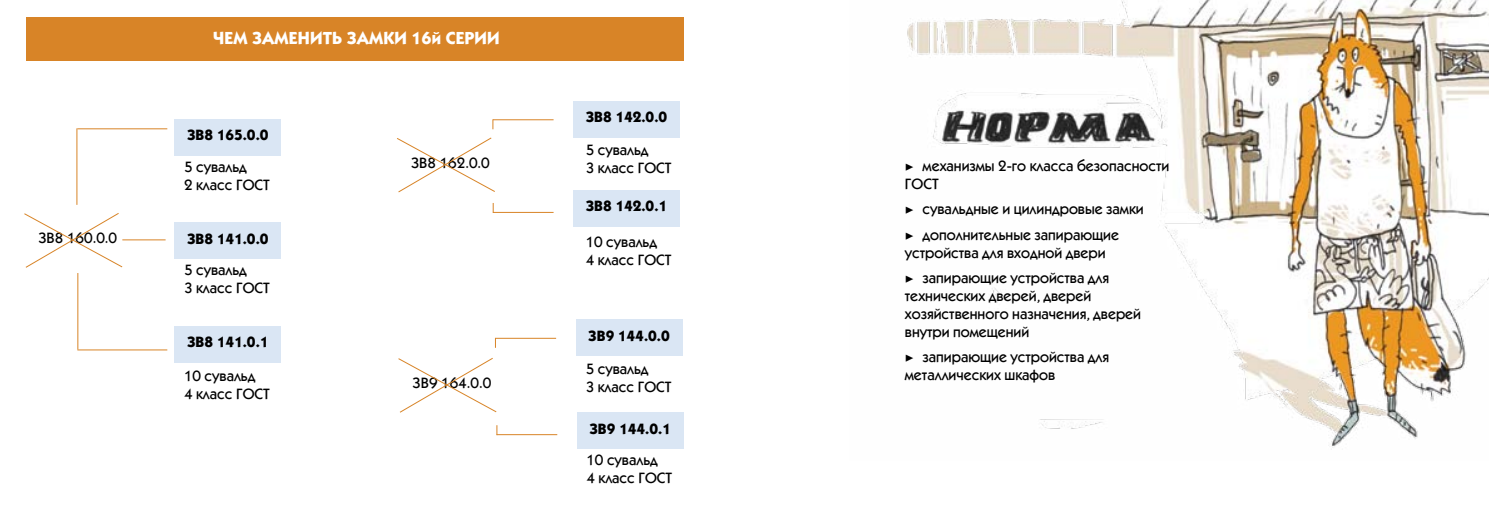
<style>
.page{position:relative;width:1489px;height:525px;background:#fff}
.page>*{position:absolute;margin:0;border:0;box-sizing:border-box;transform-origin:0 0}
.t1{font:500 17.5px "Kabel CTT";letter-spacing:.01em;color:#fff}
.t2{font:500 15px/18px "Kabel CTT";color:#000}
.t3{font:500 15px "Kabel CTT";color:#000}
.s1{font-family:"Minion Pro";font-weight:400}
</style>
<div class="page">
<div style="left:26px;top:18px;width:657px;height:43px;background:#d88427"></div>
<div style="left:174px;top:119px;width:107px;height:36px;background:#dae6f4"></div>
<div style="left:174px;top:222px;width:107px;height:37px;background:#dae6f4"></div>
<div style="left:174px;top:326px;width:107px;height:36px;background:#dae6f4"></div>
<svg style="left:24px;top:213px;width:99px;height:55px"></svg>
<hr style="left:76px;top:128px;width:1px;height:77px;background:#d88427">
<hr style="left:77px;top:128px;width:90px;height:1px;background:#d88427">
<hr style="left:122px;top:239px;width:44px;height:1px;background:#d88427">
<hr style="left:77px;top:273px;width:1px;height:76px;background:#d88427">
<hr style="left:77px;top:349px;width:90px;height:1px;background:#d88427">
<svg style="left:397px;top:137px;width:98px;height:56px"></svg>
<svg style="left:398px;top:358px;width:99px;height:55px"></svg>
<hr style="left:493px;top:119px;width:60px;height:1px;background:#d88427">
<hr style="left:493px;top:212px;width:60px;height:1px;background:#d88427">
<div style="left:573px;top:101px;width:107px;height:36px;background:#dae6f4"></div>
<div style="left:573px;top:190px;width:107px;height:37px;background:#dae6f4"></div>
<hr style="left:495px;top:337px;width:61px;height:1px;background:#d88427">
<div style="left:575px;top:319px;width:107px;height:37px;background:#dae6f4"></div>
<hr style="left:496px;top:434px;width:61px;height:1px;background:#d88427">
<div style="left:576px;top:412px;width:107px;height:37px;background:#dae6f4"></div>
<img style="left:907px;top:0;width:581px;height:448px">
<p class="t2" style="left:39px;top:229px;width:80px">ЗВ8 160.0.0</p>
<p class="t1" style="left:213px;top:28px;width:288px">ЧЕМ ЗАМЕНИТЬ ЗАМКИ 16й СЕРИИ</p>
<p class="t3" style="left:187px;top:126px;width:83px">ЗВ8 165.0.0</p>
<p class="t2" style="left:184px;top:158px;width:87px">5 сувальд<br>2 класс ГОСТ</p>
<p class="t3" style="left:187px;top:229px;width:83px">ЗВ8 141.0.0</p>
<p class="t2" style="left:184px;top:260px;width:87px">5 сувальд<br>3 класс ГОСТ</p>
<p class="t3" style="left:187px;top:333px;width:83px">ЗВ8 141.0.1</p>
<p class="t2" style="left:184px;top:367px;width:87px">10 сувальд<br>4 класс ГОСТ</p>
<p class="t2" style="left:411px;top:154px;width:80px">ЗВ8 162.0.0</p>
<p class="t2" style="left:412px;top:374px;width:80px">ЗВ9 164.0.0</p>
<p class="t3" style="left:585px;top:108px;width:83px">ЗВ8 142.0.0</p>
<p class="t2" style="left:585px;top:141px;width:87px">5 сувальд<br>3 класс ГОСТ</p>
<p class="t3" style="left:585px;top:197px;width:83px">ЗВ8 142.0.1</p>
<p class="t2" style="left:585px;top:233px;width:87px">10 сувальд<br>4 класс ГОСТ</p>
<p class="t3" style="left:588px;top:326px;width:83px">ЗВ9 144.0.0</p>
<p class="t2" style="left:585px;top:359px;width:87px">5 сувальд<br>3 класс ГОСТ</p>
<p class="t3" style="left:589px;top:419px;width:83px">ЗВ9 144.0.1</p>
<p class="t2" style="left:586px;top:450px;width:87px">10 сувальд<br>4 класс ГОСТ</p>
<p class="t2" style="left:904px;top:157px;width:266px"><span class="s1">▶</span> механизмы 2-го класса безопасности<br>ГОСТ</p>
<p class="t2" style="left:904px;top:196px;width:240px;line-height:25.1px"><span class="s1">▶</span> сувальдные и цилиндровые замки <span class="s1">▶</span> дополнительные запирающие</p>
<p class="t2" style="left:904px;top:239px;width:206px;line-height:25.1px">устройства для входной двери <span class="s1">▶</span> запирающие устройства для</p>
<p class="t2" style="left:904px;top:286px;width:238px">технических дверей, дверей хозяйственного назначения, дверей внутри помещений</p>
<p class="t2" style="left:904px;top:347px;width:206px"><span class="s1">▶</span> запирающие устройства для металлических шкафов</p>
</div>
